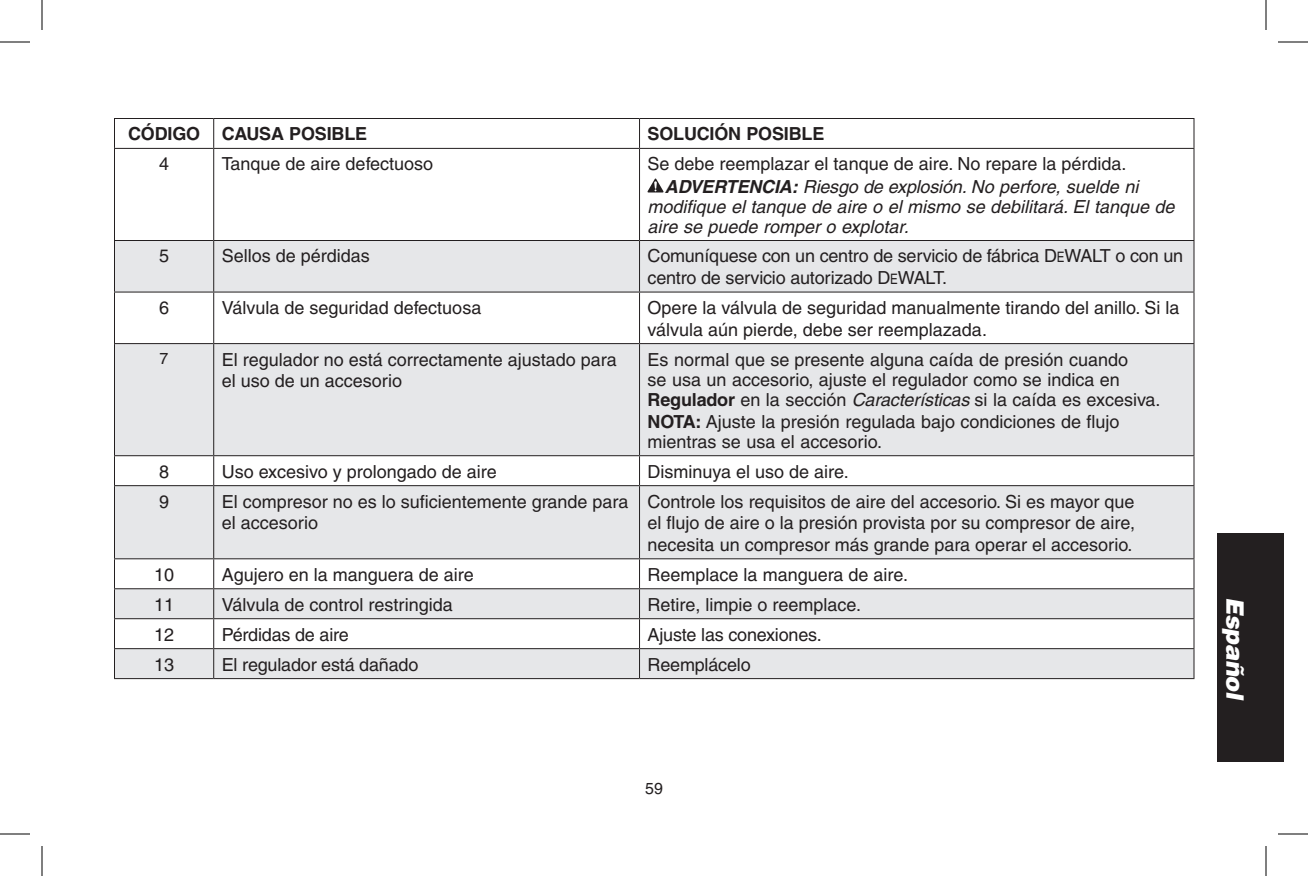
<style>
.page{position:relative;width:1308px;height:876px;background:#fff}
.page>*{position:absolute;margin:0;border:0;box-sizing:border-box;transform-origin:0 0}
.t1{font:italic 900 24px "Helvetica";color:#fff}
.t2{font:18px/21.6px "Helvetica";color:#231f20}
.t3{font:italic 18px/20px "Helvetica";color:#231f20}
.t4{font:700 18px "Helvetica";letter-spacing:-.01em;color:#231f20}
.t5{font:italic 700 18px "Helvetica";color:#231f20}
.t6{font:16px "Helvetica";color:#231f20}
.s1{font-weight:700}
.s2{font-family:"Helvetica SC800";font-size:14.4px}
.s3{font-style:italic}
</style>
<div class="page">
<div style="left:1218px;top:534px;width:66px;height:228px;background:#231f20"></div>
<svg style="left:115px;top:241px;width:1079px;height:437px;fill:#e6e7e9"></svg>
<hr style="left:114px;top:118px;width:100px;height:1px;background:#231f20">
<svg style="left:114px;top:119px;width:1px;height:29px"></svg>
<hr style="left:214px;top:118px;width:426px;height:1px;background:#231f20">
<svg style="left:213px;top:119px;width:1px;height:29px"></svg>
<hr style="left:640px;top:118px;width:555px;height:1px;background:#231f20">
<svg style="left:639px;top:119px;width:1px;height:29px"></svg>
<svg style="left:1194px;top:119px;width:1px;height:29px"></svg>
<hr style="left:114px;top:148px;width:100px;height:1px;background:#231f20">
<hr style="left:114px;top:149px;width:1px;height:91px;background:#231f20">
<hr style="left:214px;top:148px;width:426px;height:1px;background:#231f20">
<hr style="left:213px;top:149px;width:1px;height:91px;background:#231f20">
<hr style="left:640px;top:148px;width:555px;height:1px;background:#231f20">
<hr style="left:639px;top:149px;width:1px;height:91px;background:#231f20">
<hr style="left:1194px;top:149px;width:1px;height:91px;background:#231f20">
<hr style="left:114px;top:240px;width:100px;height:1px;background:#231f20">
<hr style="left:114px;top:241px;width:1px;height:51px;background:#231f20">
<hr style="left:214px;top:240px;width:426px;height:1px;background:#231f20">
<hr style="left:213px;top:241px;width:1px;height:51px;background:#231f20">
<hr style="left:640px;top:240px;width:555px;height:1px;background:#231f20">
<hr style="left:639px;top:241px;width:1px;height:51px;background:#231f20">
<hr style="left:1194px;top:241px;width:1px;height:51px;background:#231f20">
<hr style="left:114px;top:292px;width:100px;height:1px;background:#231f20">
<hr style="left:114px;top:293px;width:1px;height:50px;background:#231f20">
<hr style="left:214px;top:292px;width:426px;height:1px;background:#231f20">
<hr style="left:213px;top:293px;width:1px;height:50px;background:#231f20">
<hr style="left:640px;top:292px;width:555px;height:1px;background:#231f20">
<hr style="left:639px;top:293px;width:1px;height:50px;background:#231f20">
<hr style="left:1194px;top:293px;width:1px;height:50px;background:#231f20">
<hr style="left:114px;top:343px;width:100px;height:1px;background:#231f20">
<hr style="left:114px;top:344px;width:1px;height:111px;background:#231f20">
<hr style="left:214px;top:343px;width:426px;height:1px;background:#231f20">
<hr style="left:213px;top:344px;width:1px;height:111px;background:#231f20">
<hr style="left:640px;top:343px;width:555px;height:1px;background:#231f20">
<hr style="left:639px;top:344px;width:1px;height:111px;background:#231f20">
<hr style="left:1194px;top:344px;width:1px;height:111px;background:#231f20">
<hr style="left:114px;top:455px;width:100px;height:1px;background:#231f20">
<svg style="left:114px;top:456px;width:1px;height:29px"></svg>
<hr style="left:214px;top:455px;width:426px;height:1px;background:#231f20">
<svg style="left:213px;top:456px;width:1px;height:29px"></svg>
<hr style="left:640px;top:455px;width:555px;height:1px;background:#231f20">
<svg style="left:639px;top:456px;width:1px;height:29px"></svg>
<svg style="left:1194px;top:456px;width:1px;height:29px"></svg>
<hr style="left:114px;top:485px;width:100px;height:1px;background:#231f20">
<hr style="left:114px;top:486px;width:1px;height:72px;background:#231f20">
<hr style="left:214px;top:485px;width:426px;height:1px;background:#231f20">
<hr style="left:213px;top:486px;width:1px;height:72px;background:#231f20">
<hr style="left:640px;top:485px;width:555px;height:1px;background:#231f20">
<hr style="left:639px;top:486px;width:1px;height:72px;background:#231f20">
<hr style="left:1194px;top:486px;width:1px;height:72px;background:#231f20">
<hr style="left:114px;top:558px;width:100px;height:1px;background:#231f20">
<hr style="left:214px;top:558px;width:426px;height:1px;background:#231f20">
<hr style="left:640px;top:558px;width:555px;height:1px;background:#231f20">
<hr style="left:114px;top:588px;width:100px;height:1px;background:#231f20">
<hr style="left:214px;top:588px;width:426px;height:1px;background:#231f20">
<hr style="left:640px;top:588px;width:555px;height:1px;background:#231f20">
<hr style="left:114px;top:618px;width:100px;height:1px;background:#231f20">
<hr style="left:214px;top:618px;width:426px;height:1px;background:#231f20">
<hr style="left:640px;top:618px;width:555px;height:1px;background:#231f20">
<hr style="left:114px;top:648px;width:100px;height:1px;background:#231f20">
<svg style="left:114px;top:559px;width:1px;height:119px"></svg>
<hr style="left:214px;top:648px;width:426px;height:1px;background:#231f20">
<svg style="left:213px;top:559px;width:1px;height:119px"></svg>
<hr style="left:640px;top:648px;width:555px;height:1px;background:#231f20">
<svg style="left:639px;top:559px;width:1px;height:119px"></svg>
<svg style="left:1194px;top:559px;width:1px;height:119px"></svg>
<hr style="left:114px;top:678px;width:100px;height:1px;background:#231f20">
<hr style="left:214px;top:678px;width:426px;height:1px;background:#231f20">
<hr style="left:640px;top:678px;width:555px;height:1px;background:#231f20">
<svg style="left:648px;top:179px;width:16px;height:14px"></svg>
<hr style="left:0;top:42px;width:30px;height:1px;background:#000">
<hr style="left:1278px;top:42px;width:30px;height:1px;background:#000">
<hr style="left:0;top:834px;width:30px;height:1px;background:#000">
<hr style="left:1278px;top:834px;width:30px;height:1px;background:#000">
<hr style="left:42px;top:0;width:1px;height:30px;background:#000">
<hr style="left:42px;top:846px;width:1px;height:30px;background:#000">
<hr style="left:1266px;top:0;width:1px;height:30px;background:#000">
<hr style="left:1266px;top:846px;width:1px;height:30px;background:#000">
<p class="t4" style="left:128px;top:123px;width:39px">CÓDIGO</p>
<p class="t4" style="left:222px;top:123px;width:147px">CAUSA POSIBLE</p>
<p class="t4" style="left:648px;top:123px;width:166px">SOLUCIÓN POSIBLE</p>
<p class="t2" style="left:159px;top:153px;width:12px">4</p>
<p class="t2" style="left:222px;top:153px;width:213px">Tanque de aire defectuoso</p>
<p class="t2" style="left:648px;top:153px;width:480px">Se debe reemplazar el tanque de aire. No repare la pérdida.</p>
<p class="t5" style="left:665px;top:175px;width:49px">ADVERTENCIA</p>
<p class="t3" style="left:648px;top:176px;width:529px;text-indent:144px"><span class="s1">:</span> Riesgo de explosión. No perfore, suelde ni modifique el tanque de aire o el mismo se debilitará. El tanque de aire se puede romper o explotar.</p>
<p class="t2" style="left:159px;top:245px;width:12px">5</p>
<p class="t2" style="left:222px;top:245px;width:150px">Sellos de pérdidas</p>
<p class="t2" style="left:648px;top:245px;width:537px">Comuníquese con un centro de servicio de fábrica D<span class="s2">e</span>WALT o con un centro de servicio autorizado D<span class="s2">e</span>WALT.</p>
<p class="t2" style="left:159px;top:297px;width:12px">6</p>
<p class="t2" style="left:222px;top:297px;width:261px">Válvula de seguridad defectuosa</p>
<p class="t2" style="left:648px;top:297px;width:533px">Opere la válvula de seguridad manualmente tirando del anillo. Si la válvula aún pierde, debe ser reemplazada.</p>
<p class="t6" style="left:160px;top:349px;width:10px">7</p>
<p class="t2" style="left:222px;top:348px;width:397px">El regulador no está correctamente ajustado para el uso de un accesorio</p>
<p class="t2" style="left:648px;top:349px;width:515px;line-height:20px">Es normal que se presente alguna caída de presión cuando<br>se usa un accesorio, ajuste el regulador como se indica en<br><span class="s1">REGULADOR</span> en la sección <span class="s3">Características</span> si la caída es excesiva.</p>
<p class="t2" style="left:648px;top:411px;width:474px;line-height:20px"><span class="s1">NOTA:</span> Ajuste la presión regulada bajo condiciones de flujo mientras se usa el accesorio.</p>
<p class="t2" style="left:159px;top:461px;width:12px">8</p>
<p class="t2" style="left:222px;top:461px;width:277px">Uso excesivo y prolongado de aire</p>
<p class="t2" style="left:648px;top:461px;width:203px">Disminuya el uso de aire.</p>
<p class="t2" style="left:159px;top:490px;width:12px">9</p>
<p class="t2" style="left:222px;top:490px;width:408px">El compresor no es lo suficientemente grande para el accesorio</p>
<p class="t2" style="left:648px;top:490px;width:489px;text-align:justify">Controle los requisitos de aire del accesorio. Si es mayor que el flujo de aire o la presión provista por su compresor de aire, necesita un compresor más grande para operar el accesorio.</p>
<p class="t2" style="left:154px;top:564px;width:21px">10</p>
<p class="t2" style="left:222px;top:564px;width:253px">Agujero en la manguera de aire</p>
<p class="t2" style="left:648px;top:564px;width:262px">Reemplace la manguera de aire.</p>
<p class="t2" style="left:154px;top:594px;width:21px">11</p>
<p class="t2" style="left:222px;top:594px;width:233px">Válvula de control restringida</p>
<p class="t2" style="left:648px;top:594px;width:215px">Retire, limpie o reemplace.</p>
<p class="t2" style="left:154px;top:624px;width:21px">12</p>
<p class="t2" style="left:222px;top:624px;width:129px">Pérdidas de aire</p>
<p class="t2" style="left:648px;top:624px;width:176px">Ajuste las conexiones.</p>
<p class="t2" style="left:154px;top:653px;width:21px">13</p>
<p class="t2" style="left:222px;top:653px;width:198px">El regulador está dañado</p>
<p class="t2" style="left:648px;top:653px;width:105px">Reemplácelo</p>
<p class="t6" style="left:645px;top:780px;width:19px">59</p>
<h1 class="t1" style="left:1251px;top:597px;width:106px;rotate:90deg">Español</h1>
</div>
